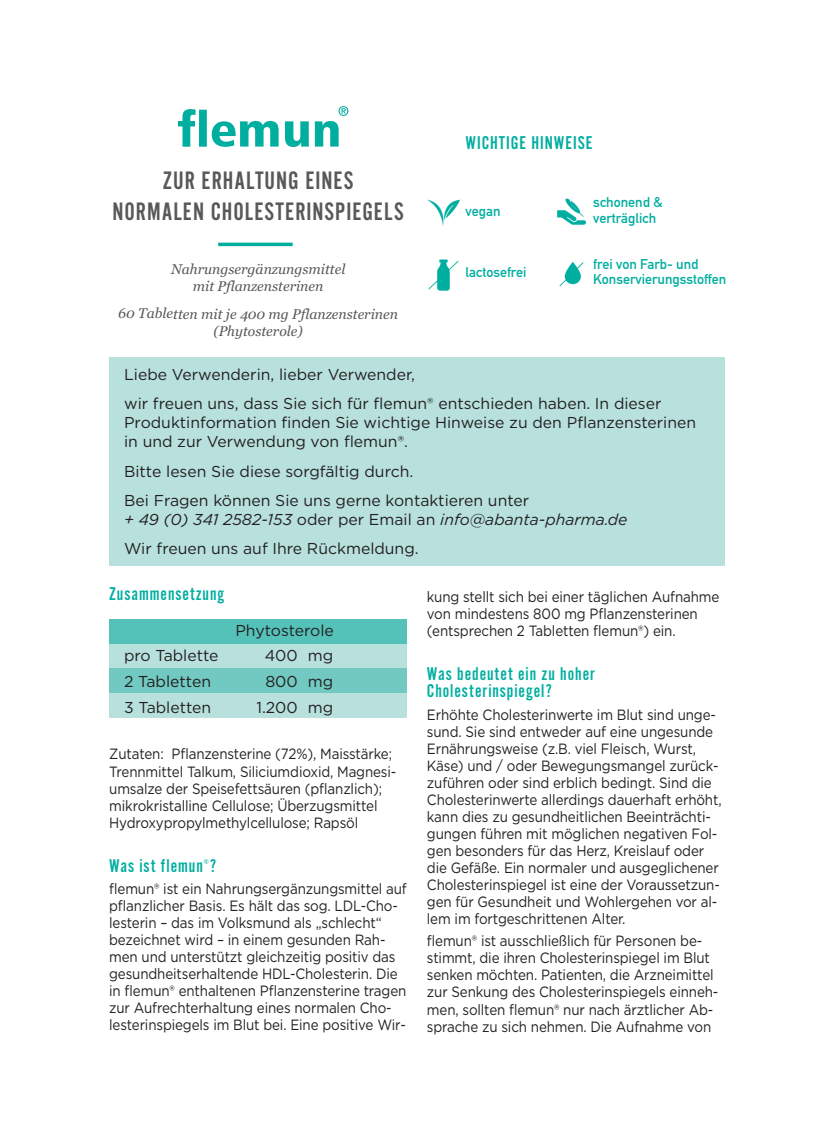
<style>
.page{position:relative;width:834px;height:1141px;background:#fff}
.page>*{position:absolute;margin:0;border:0;box-sizing:border-box;transform-origin:0 0}
.t1{font:26.25px "Alternate Gothic Com No 2";letter-spacing:.04em;color:#57585a}
.t2{font:19.25px/17.2px "Alternate Gothic Com No 2";letter-spacing:.05em;color:#00aea0}
.t3{font:15.75px/19.2px "Gotham";color:#231f20}
.t4{font:14.88px/17px "Gotham";letter-spacing:-.01em;color:#231f20;scale:.9 1}
.t5{font:italic 14px/17.5px "Georgia";color:#57585a;text-align:center}
.t6{font:700 14px/15.8px "DIN Alternate";color:#00aea0}
.s1{font-style:italic}
</style>
<div class="page">
<div style="left:109px;top:619px;width:298px;height:25px;background:#55c2b9"></div>
<div style="left:109px;top:644px;width:298px;height:25px;background:#b8e1dd"></div>
<div style="left:109px;top:669px;width:298px;height:24px;background:#71c9c2"></div>
<div style="left:109px;top:693px;width:298px;height:25px;background:#b8e1dd"></div>
<div style="left:109px;top:357px;width:615px;height:209px;background:#b8e1dd"></div>
<hr style="left:218px;top:243px;width:74px;height:3px;background:#00aea0">
<img style="left:557px;top:198px;width:30px;height:27px">
<img style="left:427px;top:199px;width:33px;height:27px">
<img style="left:559px;top:262px;width:25px;height:25px">
<img style="left:428px;top:260px;width:31px;height:31px">
<svg style="left:178px;top:106px;width:170px;height:41px"></svg>
<div style="left:407px;top:3px;width:19px;height:19px;border:1px solid #fff;border-radius:50%"></div>
<p class="t1" style="left:163px;top:172px;width:192px">ZUR ERHALTUNG EINES</p>
<p class="t1" style="left:112px;top:202px;width:293px">NORMALEN CHOLESTERINSPIEGELS</p>
<p class="t5" style="left:171px;top:260px;width:176px">Nahrungsergänzungsmittel mit Pflanzensterinen</p>
<p class="t5" style="left:118px;top:305px;width:281px">60 Tabletten mit je 400 mg Pflanzensterinen (Phytosterole)</p>
<p class="t2" style="left:465px;top:136px;width:128px">WICHTIGE HINWEISE</p>
<p class="t6" style="left:465px;top:204px;width:36px">vegan</p>
<p class="t6" style="left:465px;top:266px;width:62px">lactosefrei</p>
<p class="t6" style="left:593px;top:195px;width:71px">schonend &amp; verträglich</p>
<p class="t6" style="left:593px;top:257px;width:134px">frei von Farb- und<br>Konservierungsstoffen</p>
<p class="t3" style="left:124px;top:366px;width:292px">Liebe Verwenderin, lieber Verwender,</p>
<p class="t3" style="left:124px;top:395px;width:573px">wir freuen uns, dass Sie sich für flemun® entschieden haben. In dieser<br>Produktinformation finden Sie wichtige Hinweise zu den Pflanzensterinen in und zur Verwendung von flemun®.</p>
<p class="t3" style="left:124px;top:462px;width:290px">Bitte lesen Sie diese sorgfältig durch.</p>
<p class="t3" style="left:124px;top:492px;width:505px">Bei Fragen können Sie uns gerne kontaktieren unter<br><span class="s1">+ 49 (0) 341 2582-153</span> oder per Email an <span class="s1">info@abanta-pharma.de</span></p>
<p class="t3" style="left:124px;top:540px;width:296px">Wir freuen uns auf Ihre Rückmeldung.</p>
<p class="t2" style="left:109px;top:586px;width:116px">Zusammensetzung</p>
<p class="t3" style="left:235px;top:621px;width:100px">Phytosterole</p>
<p class="t3" style="left:124px;top:647px;width:96px">pro Tablette</p>
<p class="t3" style="left:265px;top:647px;width:70px">400 mg</p>
<p class="t3" style="left:124px;top:673px;width:88px">2 Tabletten</p>
<p class="t3" style="left:265px;top:673px;width:69px">800 mg</p>
<p class="t3" style="left:124px;top:699px;width:89px">3 Tabletten</p>
<p class="t3" style="left:256px;top:699px;width:78px">1.200 mg</p>
<p class="t4" style="left:109px;top:747px;width:320px">Zutaten: Pflanzensterine (72%), Maisstärke; Trennmittel Talkum, Siliciumdioxid, Magnesi&shy;umsalze der Speisefettsäuren (pflanzlich); mikrokristalline Cellulose; Überzugsmittel Hydroxypropylmethylcellulose; Rapsöl</p>
<p class="t2" style="left:109px;top:858px;width:109px">Was ist flemun<sup>®</sup>?</p>
<p class="t4" style="left:109px;top:881px;width:332px">flemun® ist ein Nahrungsergänzungsmittel auf pflanzlicher Basis. Es hält das sog. LDL-Cho&shy;lesterin – das im Volksmund als „schlecht“ bezeichnet wird – in einem gesunden Rah&shy;men und unterstützt gleichzeitig positiv das gesundheitserhaltende HDL-Cholesterin. Die in flemun® enthaltenen Pflanzensterine tragen zur Aufrechterhaltung eines normalen Cho&shy;lesterinspiegels im Blut bei. Eine positive Wir-</p>
<p class="t4" style="left:427px;top:589px;width:326px">kung stellt sich bei einer täglichen Aufnahme von mindestens 800 mg Pflanzensterinen (entsprechen 2 Tabletten flemun®) ein.</p>
<p class="t2" style="left:427px;top:667px;width:169px">Was bedeutet ein zu hoher<br>Cholesterinspiegel?</p>
<p class="t4" style="left:427px;top:707px;width:329px">Erhöhte Cholesterinwerte im Blut sind unge&shy;sund. Sie sind entweder auf eine ungesunde Ernährungsweise (z.B. viel Fleisch, Wurst, Käse) und / oder Bewegungsmangel zurück&shy;zuführen oder sind erblich bedingt. Sind die Cholesterinwerte allerdings dauerhaft erhöht, kann dies zu gesundheitlichen Beeinträchti&shy;gungen führen mit möglichen negativen Fol&shy;gen besonders für das Herz, Kreislauf oder die Gefäße. Ein normaler und ausgeglichener Cholesterinspiegel ist eine der Voraussetzun&shy;gen für Gesundheit und Wohlergehen vor al&shy;lem im fortgeschrittenen Alter.</p>
<p class="t4" style="left:427px;top:934px;width:325px">flemun® ist ausschließlich für Personen be&shy;stimmt, die ihren Cholesterinspiegel im Blut senken möchten. Patienten, die Arzneimittel zur Senkung des Cholesterinspiegels einneh&shy;men, sollten flemun® nur nach ärztlicher Ab&shy;sprache zu sich nehmen. Die Aufnahme von</p>
</div>
